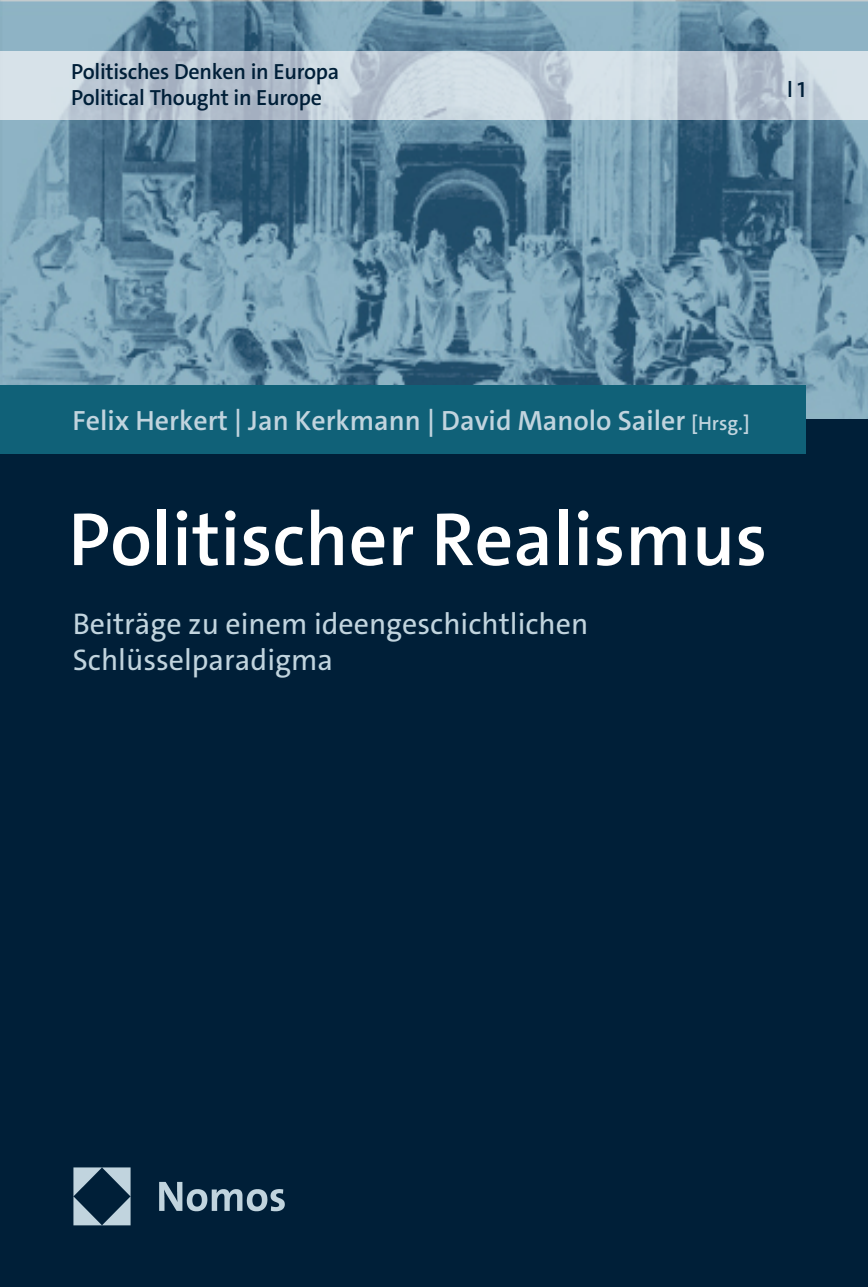
<style>
.page{position:relative;width:868px;height:1287px;background:#fff}
.page>*{position:absolute;margin:0;border:0;box-sizing:border-box;transform-origin:0 0}
.t1{font:600 76px "The Sans C5";color:#fff}
.t2{font:30px/36px "The Sans C5";color:#c1d4de}
.t3{font:600 28px "The Sans C5";color:#c1d4de}
.t4{font:600 22px/26.4px "The Sans C5";letter-spacing:-.015em;color:#001f38}
.s1{font-size:20px}
</style>
<div class="page">
<img style="left:0;top:0;width:867px;height:420px">
<div style="left:0;top:420px;width:867px;height:867px;background:#001f38"></div>
<div style="left:0;top:386px;width:805px;height:68px;background:#106178"></div>
<img style="left:0;top:52px;width:867px;height:68px">
<img style="left:74px;top:1167px;width:211px;height:58px">
<p class="t4" style="left:71px;top:58px;width:270px">Politisches Denken in Europa<br>Political Thought in Europe</p>
<p class="t4" style="left:787px;top:77px;width:20px">l1</p>
<p class="t3" style="left:72px;top:403px;width:678px">Felix Herkert | Jan Kerkmann | David Manolo Sailer <span class="s1">[Hrsg.]</span></p>
<h1 class="t1" style="left:68px;top:491px;width:700px">Politischer Realismus</h1>
<p class="t2" style="left:73px;top:606px;width:517px">Beiträge zu einem ideengeschichtlichen<br>Schlüsselparadigma</p>
</div>
